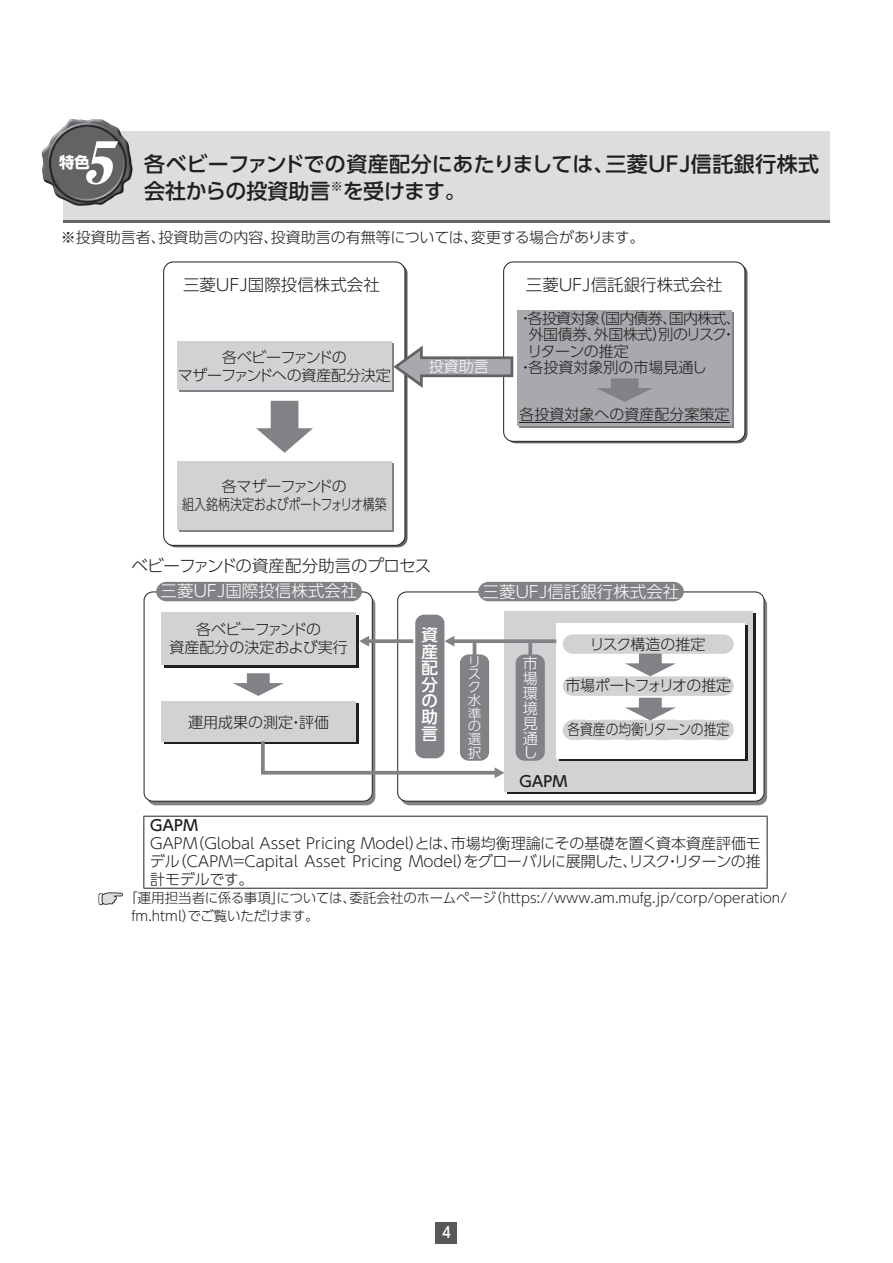
<style>
.page{position:relative;width:893px;height:1263px;background:#fff}
.page>*{position:absolute;margin:0;border:0;box-sizing:border-box;transform-origin:0 0}
.t1{font:italic 58.5px "Midashi Min Pr 5 MA31";color:#fff;scale:1.04 1}
.t2{font:500 21px/27px "UD Shin Go Pro";letter-spacing:-.005em;color:#231f20}
.t3{font:300 16.5px "UD Shin Go Pro";color:#231f20}
.t4{font:300 16.5px "UD Shin Go Pro";color:#fff}
.t5{font:300 16.5px "UD Shin Go Pro";letter-spacing:-.02em;color:#231f20}
.t6{font:500 16.5px/16.4px "UD Shin Go Pro";color:#fff;text-align:justify}
.t7{font:700 15.3px "UD Shin Go Pro";color:#fff}
.t8{font:300 15px/18px "UD Shin Go Pro";letter-spacing:-.01em;color:#231f20;text-align:center}
.t9{font:300 15px/18px "UD Shin Go Pro";letter-spacing:-.03em;color:#231f20;text-align:center}
.t10{font:300 15px/18px "UD Shin Go Pro";letter-spacing:-.04em;color:#231f20;text-align:center}
.t11{font:300 15px "UD Shin Go Pro";letter-spacing:-.05em;color:#231f20}
.t12{font:300 15px "UD Shin Go Pro";letter-spacing:-.01em;color:#231f20;scale:.85 1}
.t13{font:300 15px/15px "UD Shin Go Pro";color:#fff;text-align:justify}
.t14{font:500 15px "UD Shin Go Pro";letter-spacing:-.21em;color:#231f20}
.t15{font:500 15px "UD Shin Go Pro";color:#fff;scale:.9 1}
.t16{font:300 13.5px/18px "UD Shin Go Pro";letter-spacing:.005em;color:#231f20}
.t17{font:300 13.5px/12.9px "UD Shin Go Pro";color:#fff}
</style>
<div class="page">
<div style="left:436px;top:1222px;width:21px;height:21px;background:#57585a"></div>
<div style="left:63px;top:131px;width:766px;height:92px;background:#dcdddf"></div>
<hr style="left:63px;top:220px;width:766px;height:3px;background:#636366">
<img style="left:41px;top:119px;width:92px;height:87px">
<div style="left:163px;top:262px;width:242px;height:283px;border:1px solid #231f20;border-radius:10px"></div>
<div style="left:503px;top:262px;width:242px;height:179px;border:1px solid #231f20;border-radius:10px"></div>
<div style="left:179px;top:344px;width:214px;height:48px;background:#808285"></div>
<div style="left:177px;top:342px;width:214px;height:48px;background:#d1d2d4"></div>
<div style="left:519px;top:312px;width:215px;height:116px;background:#808285"></div>
<div style="left:518px;top:311px;width:214px;height:115px;background:#a8a9ad"></div>
<div style="left:179px;top:463px;width:214px;height:69px;background:linear-gradient(to bottom,#d1d2d4,#d1d2d4)"></div>
<div style="left:177px;top:461px;width:214px;height:69px;background:#d1d2d4"></div>
<svg style="left:256px;top:401px;width:57px;height:52px"></svg>
<svg style="left:391px;top:343px;width:123px;height:48px"></svg>
<svg style="left:597px;top:378px;width:56px;height:24px"></svg>
<hr style="left:520px;top:422px;width:210px;height:1px;background:#231f20">
<div style="left:147px;top:596px;width:228px;height:209px;background:linear-gradient(to right,#7e8083,#7f8184);border-radius:9px"></div>
<div style="left:144px;top:592px;width:228px;height:209px;background:#fff;border-radius:9px"></div>
<div style="left:144px;top:592px;width:228px;height:209px;border:1px solid #231f20;border-radius:9px"></div>
<div style="left:401px;top:596px;width:366px;height:209px;background:linear-gradient(to right,#7f8184,#808284);border-radius:9px"></div>
<div style="left:398px;top:592px;width:366px;height:209px;background:#fff;border-radius:9px"></div>
<div style="left:398px;top:592px;width:366px;height:209px;border:1px solid #231f20;border-radius:9px"></div>
<div style="left:156px;top:582px;width:206px;height:19px;background:#808285"></div>
<div style="left:478px;top:582px;width:206px;height:19px;background:#808285"></div>
<svg style="left:233px;top:673px;width:51px;height:23px"></svg>
<svg style="left:164px;top:703px;width:194px;height:40px"></svg>
<div style="left:161px;top:701px;width:195px;height:40px;background:#d1d2d4"></div>
<div style="left:507px;top:613px;width:249px;height:181px;background:#231f20"></div>
<div style="left:505px;top:611px;width:248px;height:181px;background:#d1d2d4"></div>
<div style="left:559px;top:625px;width:188px;height:135px;background:linear-gradient(to bottom,#231f20,#231f20)"></div>
<div style="left:556px;top:623px;width:188px;height:135px;background:#fff"></div>
<svg style="left:562px;top:634px;width:172px;height:106px"></svg>
<div style="left:415px;top:615px;width:29px;height:143px;background:#808285;border-radius:9px"></div>
<div style="left:460px;top:654px;width:29px;height:107px;background:#808285;border-radius:9px"></div>
<div style="left:516px;top:654px;width:29px;height:107px;background:#808285;border-radius:9px"></div>
<svg style="left:528px;top:643px;width:4px;height:12px"></svg>
<hr style="left:473px;top:641px;width:3px;height:19px;background:#808285">
<svg style="left:454px;top:639px;width:102px;height:4px"></svg>
<svg style="left:444px;top:636px;width:10px;height:10px"></svg>
<svg style="left:369px;top:639px;width:44px;height:4px"></svg>
<svg style="left:359px;top:636px;width:10px;height:10px"></svg>
<svg style="left:259px;top:737px;width:245px;height:41px"></svg>
<div style="left:164px;top:615px;width:194px;height:52px;background:#231f20"></div>
<div style="left:161px;top:613px;width:195px;height:52px;background:#d1d2d4"></div>
<hr style="left:143px;top:816px;width:624px;height:1px;background:#231f20">
<hr style="left:143px;top:816px;width:1px;height:72px;background:#231f20">
<hr style="left:767px;top:816px;width:1px;height:72px;background:#231f20">
<hr style="left:143px;top:888px;width:624px;height:1px;background:#231f20">
<svg style="left:98px;top:892px;width:25px;height:14px"></svg>
<h1 class="t1" style="left:82px;top:117px;width:49px">5</h1>
<h2 class="t2" style="left:144px;top:150px;width:677px">各ベビーファンドでの資産配分にあたりましては、三菱ＵＦＪ信託銀行株式会社からの投資助言<sup>※</sup>を受けます。</h2>
<p class="t8" style="left:61px;top:228px;width:585px">※投資助言者、投資助言の内容、投資助言の有無等については、変更する場合があります。</p>
<p class="t7" style="left:59px;top:150px;width:32px">特色</p>
<p class="t3" style="left:183px;top:272px;width:198px">三菱ＵＦＪ国際投信株式会社</p>
<p class="t3" style="left:526px;top:272px;width:198px">三菱ＵＦＪ信託銀行株式会社</p>
<p class="t10" style="left:178px;top:348px;width:215px">各ベビーファンドの<br>マザーファンドへの資産配分決定</p>
<p class="t9" style="left:182px;top:476px;width:206px">各マザーファンドの<br>組入銘柄決定およびポートフォリオ構築</p>
<p class="t13" style="left:429px;top:358px;width:61px">投資助言</p>
<p class="t11" style="left:518px;top:306px;width:224px">・各投資対象（国内債券、国内株式、</p>
<p class="t9" style="left:529px;top:325px;width:209px">外国債券、外国株式）別のリスク・</p>
<p class="t9" style="left:527px;top:342px;width:103px">リターンの推定</p>
<p class="t8" style="left:518px;top:358px;width:190px">・各投資対象別の市場見通し</p>
<p class="t8" style="left:520px;top:405px;width:211px">各投資対象への資産配分案策定</p>
<p class="t5" style="left:131px;top:553px;width:301px">ベビーファンドの資産配分助言のプロセス</p>
<p class="t4" style="left:161px;top:577px;width:198px">三菱ＵＦＪ国際投信株式会社</p>
<p class="t4" style="left:483px;top:578px;width:198px">三菱ＵＦＪ信託銀行株式会社</p>
<p class="t8" style="left:169px;top:620px;width:180px">各ベビーファンドの<br>資産配分の決定および実行</p>
<p class="t6" style="left:422px;top:626px;width:18px">資産配分の助言</p>
<p class="t8" style="left:590px;top:635px;width:117px">リスク構造の推定</p>
<p class="t17" style="left:468px;top:655px;width:15px">リスク水準の選択</p>
<p class="t13" style="left:523px;top:655px;width:16px">市場環境見通し</p>
<p class="t10" style="left:565px;top:676px;width:167px">市場ポートフォリオの推定</p>
<p class="t8" style="left:188px;top:712px;width:142px">運用成果の測定・評価</p>
<p class="t12" style="left:567px;top:717px;width:192px">各資産の均衡リターンの推定</p>
<p class="t14" style="left:518px;top:769px;width:51px">ＧＡＰＭ</p>
<p class="t14" style="left:149px;top:813px;width:51px">ＧＡＰＭ</p>
<p class="t8" style="left:149px;top:834px;width:613px;text-align:justify">ＧＡＰＭ（Global Asset Pricing Model）とは、市場均衡理論にその基礎を置く資本資産評価モデル（ＣＡＰＭ＝Capital Asset Pricing Model）をグローバルに展開した、リスク・リターンの推計モデルです。</p>
<p class="t16" style="left:131px;top:889px;width:657px;text-indent:-7px">「運用担当者に係る事項」については、委託会社のホームページ（https://www.am.mufg.jp/corp/operation/ fm.html）でご覧いただけます。</p>
<p class="t15" style="left:442px;top:1220px;width:11px">4</p>
</div>
